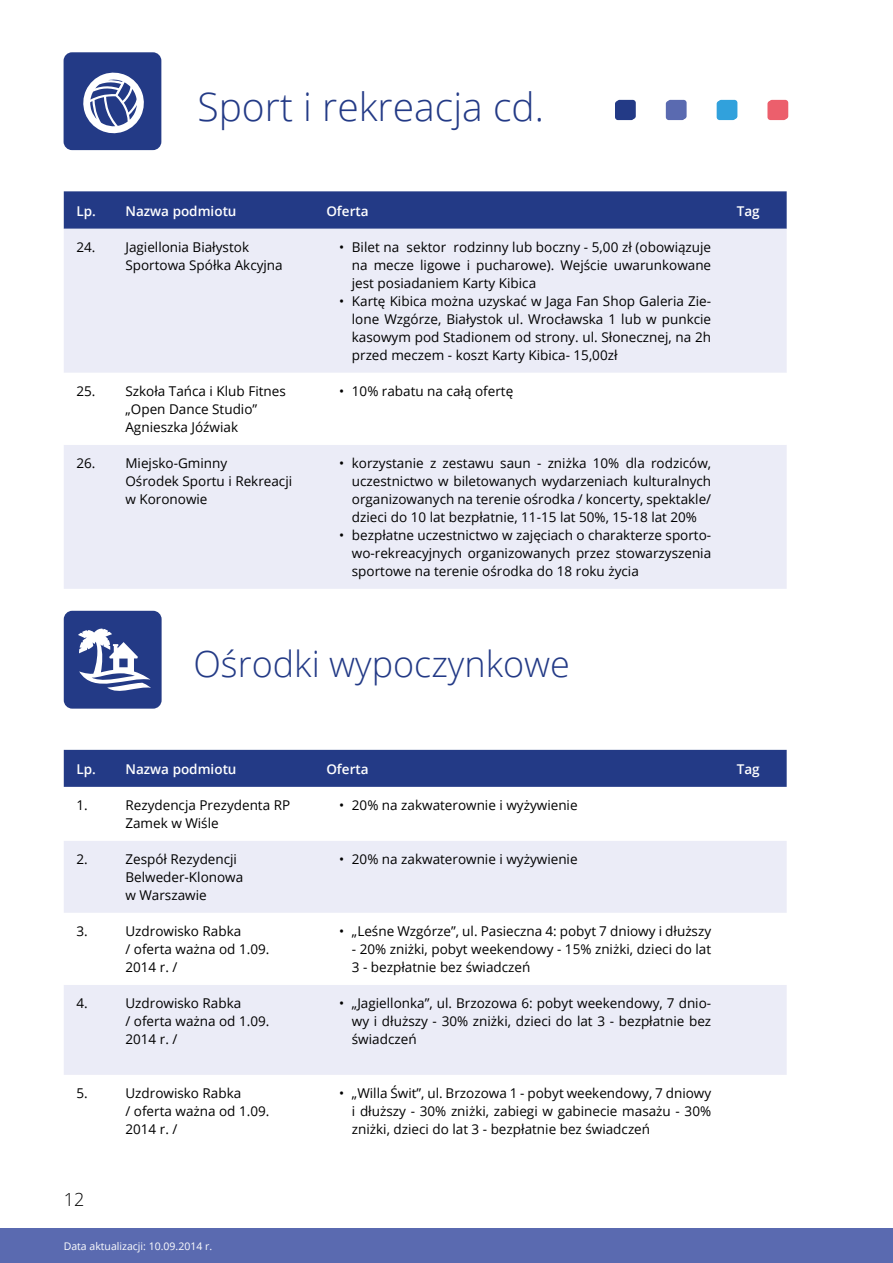
<style>
.page{position:relative;width:893px;height:1263px;background:#fff}
.page>*{position:absolute;margin:0;border:0;box-sizing:border-box;transform-origin:0 0}
.t1{font:300 39px "Open Sans";color:#233a86}
.t2{font:300 36px "Open Sans";color:#233a86}
.t3{font:300 18px "Open Sans";color:#000}
.t4{font:13.5px/18px "Open Sans";color:#000}
.t5{font:600 13.5px "Open Sans";color:#fff}
.t6{font:10.5px "Open Sans";color:#fff}
</style>
<div class="page">
<div style="left:0;top:1229px;width:893px;height:34px;background:#5a6ab0"></div>
<div style="left:617px;top:100px;width:19px;height:19px;background:#233a86;border-radius:3px"></div>
<div style="left:667px;top:100px;width:20px;height:19px;background:#5a6ab0;border-radius:3px"></div>
<div style="left:718px;top:100px;width:19px;height:19px;background:#31a1dc;border-radius:3px"></div>
<div style="left:769px;top:100px;width:19px;height:19px;background:#ec5f6c;border-radius:3px"></div>
<svg style="left:64px;top:52px;width:97px;height:98px;background:#4a5c9b"></svg>
<div style="left:64px;top:611px;width:98px;height:98px;background:#233a86;border-radius:8px"></div>
<svg style="left:78px;top:628px;width:73px;height:63px"></svg>
<div style="left:64px;top:191px;width:723px;height:38px;background:#233a86"></div>
<div style="left:64px;top:229px;width:723px;height:360px;background:#ebecf7"></div>
<svg style="left:64px;top:373px;width:723px;height:72px"></svg>
<div style="left:615px;top:101px;width:19px;height:19px;background:#233a86;border-radius:3px"></div>
<div style="left:666px;top:101px;width:19px;height:19px;background:#5a6ab0;border-radius:3px"></div>
<div style="left:717px;top:101px;width:19px;height:19px;background:#31a1dc;border-radius:3px"></div>
<div style="left:767px;top:101px;width:20px;height:19px;background:#ec5f6c;border-radius:3px"></div>
<div style="left:64px;top:750px;width:723px;height:37px;background:#233a86"></div>
<div style="left:64px;top:841px;width:723px;height:72px;background:#ebecf7"></div>
<div style="left:64px;top:985px;width:723px;height:90px;background:#ebecf7"></div>
<h1 class="t1" style="left:198px;top:80px;width:348px">Sport i rekreacja cd.</h1>
<p class="t5" style="left:77px;top:202px;width:161px">Lp. Nazwa podmiotu</p>
<p class="t5" style="left:326px;top:202px;width:44px">Oferta</p>
<p class="t5" style="left:737px;top:202px;width:24px">Tag</p>
<p class="t4" style="left:125px;top:238px;width:159px;text-indent:-49px">24. Jagiellonia Białystok<br>Sportowa Spółka Akcyjna</p>
<p class="t4" style="left:352px;top:238px;width:361px;text-align:justify;text-indent:-13px">• Bilet na sektor rodzinny lub boczny - 5,00 zł (obowiązuje na mecze ligowe i pucharowe). Wejście uwarunkowane jest posiadaniem Karty Kibica</p>
<p class="t4" style="left:352px;top:292px;width:361px;text-align:justify;text-indent:-13px">• Kartę Kibica można uzyskać w Jaga Fan Shop Galeria Zie&shy;lone Wzgórze, Białystok ul. Wrocławska 1 lub w punkcie kasowym pod Stadionem od strony. ul. Słonecznej, na 2h przed meczem - koszt Karty Kibica- 15,00zł</p>
<p class="t4" style="left:125px;top:382px;width:162px;text-indent:-49px">25. Szkoła Tańca i Klub Fitnes „Open Dance Studio”<br>Agnieszka Jóźwiak</p>
<p class="t4" style="left:339px;top:382px;width:176px">• 10% rabatu na całą ofertę</p>
<p class="t4" style="left:125px;top:454px;width:168px;text-indent:-49px">26. Miejsko-Gminny<br>Ośrodek Sportu i Rekreacji w Koronowie</p>
<p class="t4" style="left:352px;top:454px;width:361px;text-align:justify;text-indent:-13px">• korzystanie z zestawu saun - zniżka 10% dla rodziców, uczestnictwo w biletowanych wydarzeniach kulturalnych organizowanych na terenie ośrodka / koncerty, spektakle/ dzieci do 10 lat bezpłatnie, 11-15 lat 50%, 15-18 lat 20%</p>
<p class="t4" style="left:352px;top:526px;width:361px;text-align:justify;text-indent:-13px">• bezpłatne uczestnictwo w zajęciach o charakterze sporto&shy;wo-rekreacyjnych organizowanych przez stowarzyszenia sportowe na terenie ośrodka do 18 roku życia</p>
<h2 class="t2" style="left:193px;top:640px;width:378px">Ośrodki wypoczynkowe</h2>
<p class="t5" style="left:77px;top:760px;width:161px">Lp. Nazwa podmiotu</p>
<p class="t5" style="left:326px;top:760px;width:44px">Oferta</p>
<p class="t5" style="left:737px;top:760px;width:24px">Tag</p>
<p class="t4" style="left:77px;top:796px;width:13px">1.</p>
<p class="t4" style="left:125px;top:796px;width:166px">Rezydencja Prezydenta RP<br>Zamek w Wiśle</p>
<p class="t4" style="left:339px;top:796px;width:240px">• 20% na zakwaterownie i wyżywienie</p>
<p class="t4" style="left:77px;top:850px;width:13px">2.</p>
<p class="t4" style="left:125px;top:850px;width:119px">Zespół Rezydencji<br>Belweder-Klonowa w Warszawie</p>
<p class="t4" style="left:339px;top:850px;width:240px">• 20% na zakwaterownie i wyżywienie</p>
<p class="t4" style="left:77px;top:922px;width:13px">3.</p>
<p class="t4" style="left:125px;top:922px;width:145px">Uzdrowisko Rabka<br>/ oferta ważna od 1.09.<br>2014 r. /</p>
<p class="t4" style="left:339px;top:922px;width:374px">• „Leśne Wzgórze”, ul. Pasieczna 4: pobyt 7 dniowy i dłuższy</p>
<p class="t4" style="left:352px;top:940px;width:361px">- 20% zniżki, pobyt weekendowy - 15% zniżki, dzieci do lat<br>3 - bezpłatnie bez świadczeń</p>
<p class="t4" style="left:77px;top:994px;width:13px">4.</p>
<p class="t4" style="left:125px;top:994px;width:145px">Uzdrowisko Rabka<br>/ oferta ważna od 1.09.<br>2014 r. /</p>
<p class="t4" style="left:352px;top:994px;width:361px;text-align:justify;text-indent:-13px">• „Jagiellonka”, ul. Brzozowa 6: pobyt weekendowy, 7 dnio&shy;wy i dłuższy - 30% zniżki, dzieci do lat 3 - bezpłatnie bez świadczeń</p>
<p class="t4" style="left:77px;top:1084px;width:13px">5.</p>
<p class="t4" style="left:125px;top:1084px;width:145px">Uzdrowisko Rabka<br>/ oferta ważna od 1.09.<br>2014 r. /</p>
<p class="t4" style="left:352px;top:1084px;width:361px;text-align:justify;text-indent:-13px">• „Willa Świt”, ul. Brzozowa 1 - pobyt weekendowy, 7 dniowy i dłuższy - 30% zniżki, zabiegi w gabinecie masażu - 30% zniżki, dzieci do lat 3 - bezpłatnie bez świadczeń</p>
<h3 class="t3" style="left:64px;top:1187px;width:22px">12</h3>
<p class="t6" style="left:64px;top:1239px;width:150px">Data aktualizacji: 10.09.2014 r.</p>
</div>
